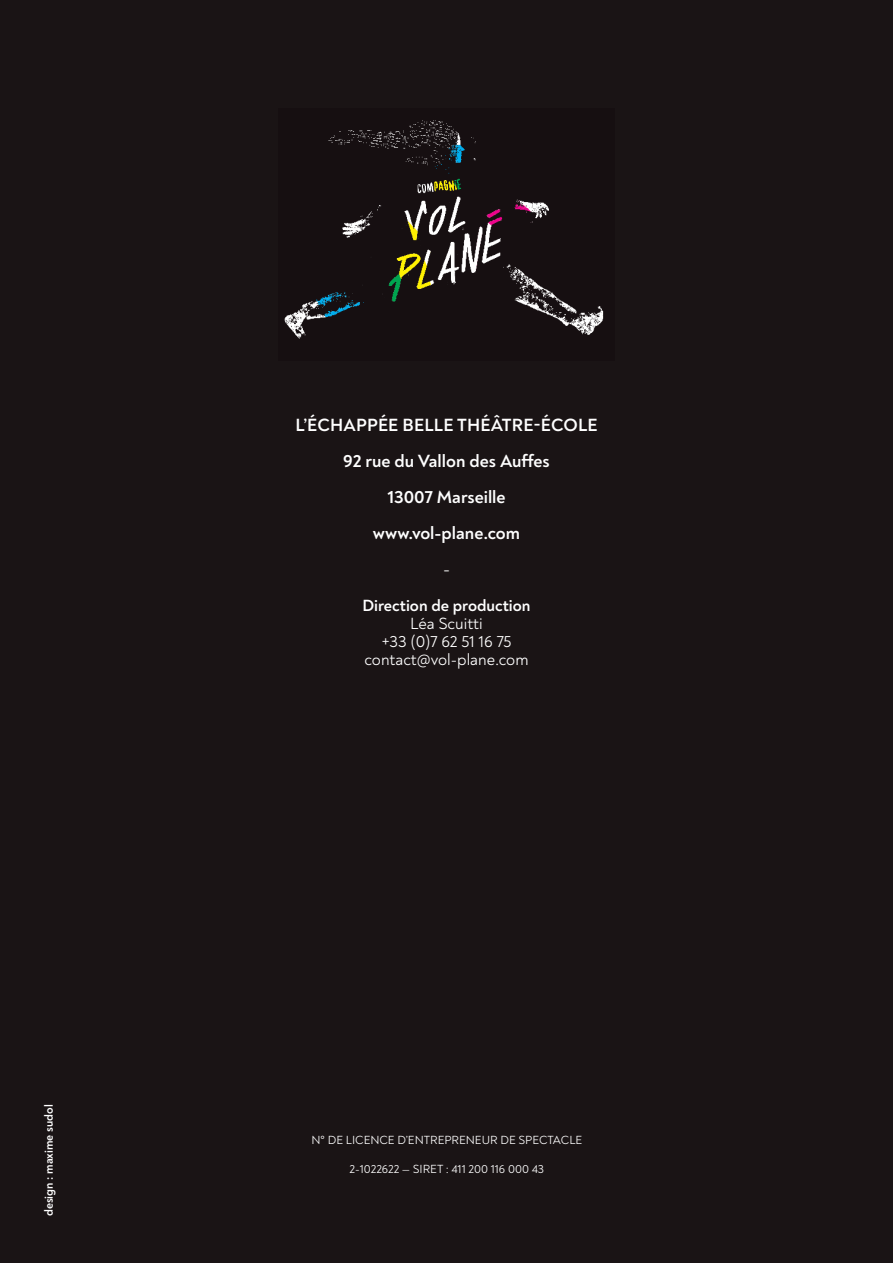
<style>
.page{position:relative;width:893px;height:1263px;background:#1a1415}
.page>*{position:absolute;margin:0;border:0;box-sizing:border-box;transform-origin:0 0}
.t1{font:700 18px "Noah";color:#fff}
.t2{font:18px "Noah";color:#fff}
.t3{font:16.5px "Noah";color:#fff}
.t4{font:700 16.5px "Noah";color:#fff}
.t5{font:12px "Noah";color:#fff}
.t6{font:700 12px "Noah";color:#fff}
</style>
<div class="page">
<img style="left:284px;top:120px;width:320px;height:219px">
<p class="t6" style="left:41px;top:1216px;width:113px;rotate:-90deg">design : maxime sudol</p>
<p class="t1" style="left:295px;top:413px;width:304px">L’ÉCHAPPÉE BELLE THÉÂTRE-ÉCOLE</p>
<p class="t1" style="left:343px;top:449px;width:208px">92 rue du Vallon des Auffes</p>
<p class="t1" style="left:387px;top:485px;width:120px">13007 Marseille</p>
<p class="t1" style="left:373px;top:521px;width:149px">www.vol-plane.com</p>
<p class="t2" style="left:443px;top:558px;width:9px">-</p>
<p class="t4" style="left:362px;top:595px;width:170px">Direction de production</p>
<p class="t3" style="left:410px;top:613px;width:74px">Léa Scuitti</p>
<p class="t3" style="left:382px;top:631px;width:131px">+33 (0)7 62 51 16 75</p>
<p class="t3" style="left:364px;top:649px;width:166px">contact@vol-plane.com</p>
<p class="t5" style="left:311px;top:1132px;width:272px">N° DE LICENCE D’ENTREPRENEUR DE SPECTACLE</p>
<p class="t5" style="left:350px;top:1161px;width:196px">2-1022622 — SIRET : 411 200 116 000 43</p>
</div>
